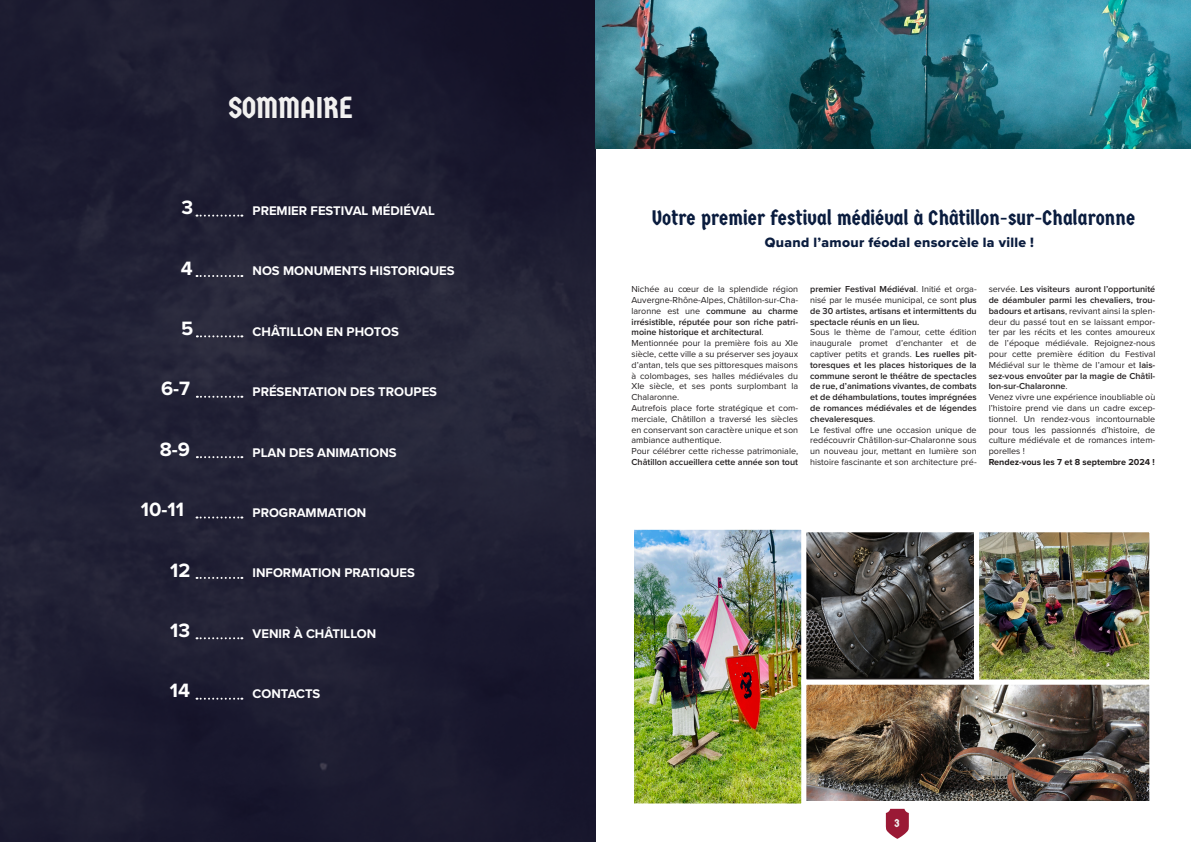
<style>
.page{position:relative;width:1191px;height:842px;background:#fff}
.page>*{position:absolute;margin:0;border:0;box-sizing:border-box;transform-origin:0 0}
.t1{font:30px "Germania One";color:#f2f1f0}
.t2{font:21px "Germania One";color:#0a1c3e}
.t3{font:700 20px "Proxima Nova";color:#fff}
.t4{font:14px "Proxima Nova Extrabld";letter-spacing:.02em;color:#0a1c3e}
.t5{font:700 13px "Proxima Nova";color:#fff}
.t6{font:12px "Germania One";color:#f2f1f0}
.t7{font:9px/10.8px "Proxima Nova";color:#231f20;text-align:justify}
.t8{font:600 9px/10.8px "Proxima Nova";color:#231f20;text-align:justify}
.t9{font:700 9px "Proxima Nova";color:#231f20}
.s1{font-weight:600}
.s2{font-weight:400}
</style>
<div class="page">
<svg style="left:885px;top:809px;width:24px;height:30px"></svg>
<div style="left:0;top:0;width:595px;height:842px;background:#1f1f33"></div>
<img style="left:635px;top:531px;width:165px;height:271px">
<div style="left:629px;top:525px;width:177px;height:283px;border:5px solid #fff"></div>
<img style="left:807px;top:533px;width:166px;height:146px">
<div style="left:801px;top:527px;width:178px;height:158px;border:5px solid #fff"></div>
<img style="left:980px;top:533px;width:168px;height:146px">
<div style="left:974px;top:527px;width:180px;height:158px;border:5px solid #fff"></div>
<img style="left:807px;top:686px;width:341px;height:114px">
<div style="left:801px;top:680px;width:353px;height:126px;border:5px solid #fff"></div>
<img style="left:595px;top:0;width:596px;height:149px">
<svg style="left:196px;top:215px;width:46px;height:2px"></svg>
<svg style="left:196px;top:275px;width:46px;height:2px"></svg>
<svg style="left:197px;top:335px;width:45px;height:2px"></svg>
<svg style="left:197px;top:396px;width:45px;height:2px"></svg>
<svg style="left:197px;top:456px;width:45px;height:2px"></svg>
<svg style="left:196px;top:516px;width:46px;height:2px"></svg>
<svg style="left:196px;top:577px;width:46px;height:2px"></svg>
<svg style="left:196px;top:637px;width:46px;height:2px"></svg>
<svg style="left:196px;top:698px;width:46px;height:2px"></svg>
<p class="t1" style="left:228px;top:91px;width:126px">SOMMAIRE</p>
<p class="t3" style="left:181px;top:193px;width:13px">3</p>
<p class="t5" style="left:252px;top:201px;width:184px">PREMIER FESTIVAL MÉDIÉVAL</p>
<p class="t3" style="left:181px;top:253px;width:13px">4</p>
<p class="t5" style="left:252px;top:261px;width:204px">NOS MONUMENTS HISTORIQUES</p>
<p class="t3" style="left:181px;top:313px;width:14px">5</p>
<p class="t5" style="left:252px;top:322px;width:148px">CHÂTILLON EN PHOTOS</p>
<p class="t3" style="left:161px;top:374px;width:31px">6-7</p>
<p class="t5" style="left:252px;top:382px;width:186px">PRÉSENTATION DES TROUPES</p>
<p class="t3" style="left:160px;top:434px;width:32px">8-9</p>
<p class="t5" style="left:252px;top:442px;width:146px">PLAN DES ANIMATIONS</p>
<p class="t3" style="left:141px;top:495px;width:45px">10-11</p>
<p class="t5" style="left:252px;top:503px;width:115px">PROGRAMMATION</p>
<p class="t3" style="left:170px;top:555px;width:22px">12</p>
<p class="t5" style="left:252px;top:563px;width:164px">INFORMATION PRATIQUES</p>
<p class="t3" style="left:170px;top:615px;width:21px">13</p>
<p class="t5" style="left:252px;top:624px;width:125px">VENIR À CHÂTILLON</p>
<p class="t3" style="left:170px;top:676px;width:22px">14</p>
<p class="t5" style="left:252px;top:684px;width:69px">CONTACTS</p>
<p class="t2" style="left:652px;top:206px;width:485px">Votre premier festival médiéval à Châtillon-sur-Chalaronne</p>
<p class="t4" style="left:765px;top:231px;width:270px">Quand l’amour féodal ensorcèle la ville !</p>
<p class="t7" style="left:631px;top:283px;width:168px">Nichée au cœur de la splendide région Auvergne-Rhône-Alpes, Châtillon-sur-Cha&shy;laronne est une <span class="s1">commune au charme irrésistible, réputée pour son riche patri&shy;moine historique et architectural</span>.</p>
<p class="t7" style="left:631px;top:337px;width:168px">Mentionnée pour la première fois au XIe siècle, cette ville a su préserver ses joyaux d’antan, tels que ses pittoresques maisons à colombages, ses halles médiévales du XIe siècle, et ses ponts surplombant la Chalaronne.</p>
<p class="t7" style="left:631px;top:402px;width:168px">Autrefois place forte stratégique et com&shy;merciale, Châtillon a traversé les siècles en conservant son caractère unique et son ambiance authentique.</p>
<p class="t7" style="left:631px;top:445px;width:168px">Pour célébrer cette richesse patrimoniale,<br><span class="s1">Châtillon accueillera cette année son tout</span></p>
<p class="t8" style="left:810px;top:283px;width:168px">premier Festival Médiéval<span class="s2">. Initié et orga&shy;nisé par le musée municipal, ce sont</span> plus de 30 artistes, artisans et intermittents du spectacle réunis en un lieu.</p>
<p class="t8" style="left:810px;top:327px;width:168px"><span class="s2">Sous le thème de l’amour, cette édition inaugurale promet d’enchanter et de captiver petits et grands.</span> Les ruelles pit&shy;toresques et les places historiques de la commune seront le théâtre de spectacles de rue, d’animations vivantes, de combats et de déhambulations, toutes imprégnées de romances médiévales et de légendes chevaleresques<span class="s2">.</span></p>
<p class="t7" style="left:810px;top:424px;width:168px">Le festival offre une occasion unique de redécouvrir Châtillon-sur-Chalaronne sous un nouveau jour, mettant en lumière son histoire fascinante et son architecture pré-</p>
<p class="t7" style="left:988px;top:283px;width:168px">servée. <span class="s1">Les visiteurs auront l’opportunité de déambuler parmi les chevaliers, trou&shy;badours et artisans</span>, revivant ainsi la splen&shy;deur du passé tout en se laissant empor&shy;ter par les récits et les contes amoureux de l’époque médiévale. Rejoignez-nous pour cette première édition du Festival Médiéval sur le thème de l’amour et <span class="s1">lais&shy;sez-vous envoûter par la magie de Châtil&shy;lon-sur-Chalaronne</span>.</p>
<p class="t7" style="left:988px;top:391px;width:168px">Venez vivre une expérience inoubliable où l’histoire prend vie dans un cadre excep&shy;tionnel. Un rendez-vous incontournable pour tous les passionnés d’histoire, de culture médiévale et de romances intem&shy;porelles !</p>
<p class="t9" style="left:988px;top:455px;width:168px">Rendez-vous les 7 et 8 septembre 2024 !</p>
<h3 class="t6" style="left:894px;top:816px;width:7px">3</h3>
</div>
